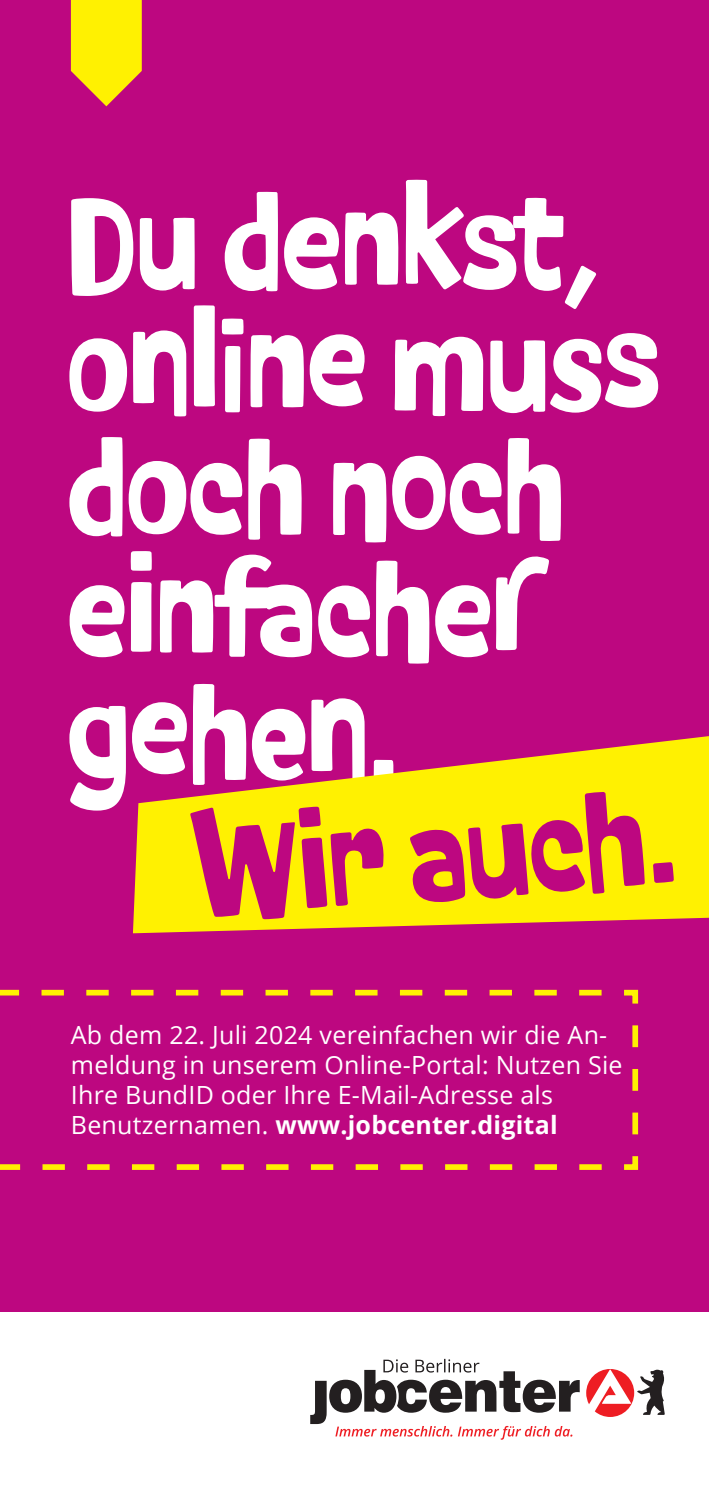
<style>
.page{position:relative;width:709px;height:1489px;background:#fff}
.page>*{position:absolute;margin:0;border:0;box-sizing:border-box;transform-origin:0 0}
.t1{font:700 160px/122.5px "P22 Nudgewink Pro";color:#fff}
.t2{font:700 160px "P22 Nudgewink Pro";color:#bd0780}
.t3{font:25px/30px "Open Sans";letter-spacing:.01em;color:#fff}
.t4{font:700 25px "Open Sans";letter-spacing:.01em;color:#fff}
.s1{font-weight:400}
</style>
<div class="page">
<div style="left:0;top:0;width:709px;height:1311px;background:#bd0780"></div>
<svg style="left:71px;top:0;width:71px;height:106px"></svg>
<svg style="left:586px;top:1369px;width:78px;height:47px"></svg>
<svg style="left:310px;top:1358px;width:269px;height:81px"></svg>
<svg style="left:133px;top:736px;width:576px;height:197px;fill:#fff101"></svg>
<svg style="left:0;top:989px;width:639px;height:181px"></svg>
<p class="t1" style="left:67px;top:181px;width:594px">Du denkst, online muss doch noch einfacher gehen.</p>
<p class="t2" style="left:190px;top:781px;width:480px;rotate:-5deg">Wir auch.</p>
<p class="t3" style="left:71px;top:1019px;width:553px">Ab dem 22. Juli 2024 vereinfachen wir die An&shy;meldung in unserem Online-Portal: Nutzen Sie<br>Ihre BundID oder Ihre E-Mail-Adresse als</p>
<p class="t4" style="left:71px;top:1107px;width:488px"><span class="s1">Benutzernamen.</span> www.jobcenter.digital</p>
</div>
